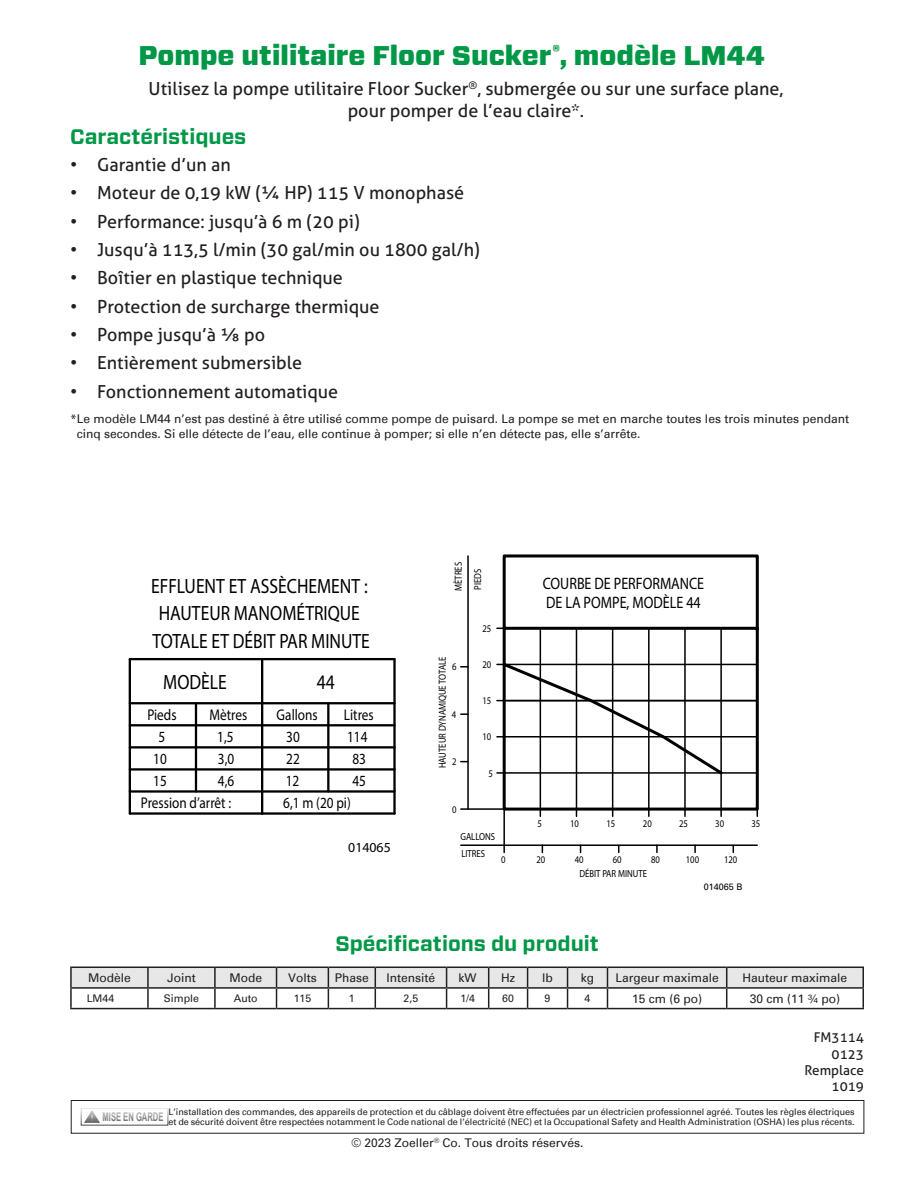
<style>
.page{position:relative;width:918px;height:1188px;background:#fff}
.page>*{position:absolute;margin:0;border:0;box-sizing:border-box;transform-origin:0 0}
.t1{font:900 27px "Forza";color:#009847}
.t2{font:700 21px "Forza";color:#009847}
.t3{font:20.7px/27.6px "Myriad Pro";color:#000;text-align:center;scale:.85 1}
.t4{font:18px/21.6px "Aller";color:#231f20;text-align:center}
.t5{font:16.65px/20px "Myriad Pro";color:#000;scale:.85 1}
.t6{font:15.6px "Myriad Pro";color:#000;scale:.85 1}
.t7{font:13.8px "Myriad Pro";color:#000}
.t8{font:13.5px "Aller";color:#231f20}
.t9{font:12px/14.4px "Univers";color:#231f20}
.t10{font:10.5px "Univers";color:#231f20}
.t11{font:10.2px/19.4px "Myriad Pro";color:#000;scale:.85 1}
.t12{font:9px/10.8px "Univers";color:#231f20;text-align:right}
.t13{font:9px "Univers";color:#000}
</style>
<div class="page">
<svg style="left:70px;top:967px;width:794px;height:41px"></svg>
<hr style="left:70px;top:1008px;width:78px;height:1px;background:#231f20">
<hr style="left:148px;top:1008px;width:67px;height:1px;background:#231f20">
<hr style="left:215px;top:1008px;width:62px;height:1px;background:#231f20">
<hr style="left:277px;top:1008px;width:51px;height:1px;background:#231f20">
<hr style="left:328px;top:1008px;width:47px;height:1px;background:#231f20">
<hr style="left:375px;top:1008px;width:72px;height:1px;background:#231f20">
<hr style="left:447px;top:1008px;width:42px;height:1px;background:#231f20">
<hr style="left:489px;top:1008px;width:39px;height:1px;background:#231f20">
<hr style="left:528px;top:1008px;width:40px;height:1px;background:#231f20">
<hr style="left:568px;top:1008px;width:39px;height:1px;background:#231f20">
<hr style="left:608px;top:1008px;width:119px;height:1px;background:#231f20">
<hr style="left:727px;top:1008px;width:137px;height:1px;background:#231f20">
<hr style="left:393px;top:659px;width:3px;height:155px;background:#000">
<hr style="left:130px;top:658px;width:265px;height:2px;background:#000">
<hr style="left:129px;top:659px;width:2px;height:155px;background:#000">
<hr style="left:261px;top:659px;width:2px;height:155px;background:#000">
<hr style="left:130px;top:790px;width:265px;height:3px;background:#000">
<hr style="left:130px;top:768px;width:265px;height:3px;background:#000">
<hr style="left:130px;top:746px;width:265px;height:3px;background:#000">
<hr style="left:130px;top:724px;width:265px;height:2px;background:#000">
<hr style="left:130px;top:702px;width:265px;height:2px;background:#000">
<hr style="left:130px;top:812px;width:132px;height:3px;background:#000">
<hr style="left:262px;top:812px;width:133px;height:3px;background:#000">
<hr style="left:195px;top:703px;width:2px;height:88px;background:#000">
<hr style="left:327px;top:703px;width:2px;height:88px;background:#000">
<svg style="left:501px;top:554px;width:258px;height:258px"></svg>
<hr style="left:504px;top:700px;width:253px;height:1px;background:#000">
<hr style="left:504px;top:664px;width:253px;height:1px;background:#000">
<hr style="left:720px;top:628px;width:2px;height:181px;background:#000">
<hr style="left:504px;top:844px;width:253px;height:2px;background:#000">
<hr style="left:467px;top:556px;width:2px;height:253px;background:#000">
<svg style="left:648px;top:809px;width:2px;height:7px"></svg>
<svg style="left:684px;top:809px;width:2px;height:7px"></svg>
<svg style="left:656px;top:846px;width:2px;height:6px"></svg>
<svg style="left:694px;top:846px;width:2px;height:6px"></svg>
<svg style="left:461px;top:713px;width:7px;height:2px"></svg>
<svg style="left:461px;top:666px;width:7px;height:2px"></svg>
<hr style="left:461px;top:808px;width:43px;height:2px;background:#000">
<hr style="left:503px;top:809px;width:2px;height:43px;background:#000">
<hr style="left:461px;top:844px;width:43px;height:2px;background:#000">
<svg style="left:497px;top:661px;width:228px;height:116px"></svg>
<svg style="left:720px;top:809px;width:2px;height:7px"></svg>
<div style="left:71px;top:1100px;width:793px;height:34px;border:1px solid #231f20"></div>
<svg style="left:84px;top:1110px;width:16px;height:13px"></svg>
<p class="t1" style="left:138px;top:37px;width:628px">Pompe utilitaire Floor Sucker<sup>®</sup>, modèle LM44</p>
<p class="t4" style="left:149px;top:78px;width:636px">Utilisez la pompe utilitaire Floor Sucker<sup>®</sup>, submergée ou sur une surface plane, pour pomper de l’eau claire*.</p>
<p class="t2" style="left:70px;top:123px;width:178px">Caractéristiques</p>
<p class="t4" style="left:70px;top:154px;width:162px">• Garantie d’un an</p>
<p class="t4" style="left:70px;top:182px;width:396px">• Moteur de 0,19 kW (¼ HP) 115 V monophasé</p>
<p class="t4" style="left:70px;top:210px;width:291px">• Performance : jusqu’à 6 m (20 pi)</p>
<p class="t4" style="left:70px;top:239px;width:411px">• Jusqu’à 113,5 l/min (30 gal/min ou 1 800 gal/h)</p>
<p class="t4" style="left:70px;top:267px;width:274px">• Boîtier en plastique technique</p>
<p class="t4" style="left:70px;top:295px;width:311px">• Protection de surcharge thermique</p>
<p class="t4" style="left:70px;top:324px;width:197px">• Pompe jusqu’à ⅛ po</p>
<p class="t4" style="left:70px;top:352px;width:234px">• Entièrement submersible</p>
<p class="t4" style="left:70px;top:381px;width:270px">• Fonctionnement automatique</p>
<p class="t9" style="left:77px;top:412px;width:774px;text-indent:-7px">*Le modèle LM44 n’est pas destiné à être utilisé comme pompe de puisard. La pompe se met en marche toutes les trois minutes pendant cinq secondes. Si elle détecte de l’eau, elle continue à pomper; si elle n’en détecte pas, elle s’arrête.</p>
<p class="t3" style="left:151px;top:572px;width:259px">EFFLUENT ET ASSÈCHEMENT :<br>HAUTEUR MANOMÉTRIQUE<br>TOTALE ET DÉBIT PAR MINUTE</p>
<p class="t3" style="left:163px;top:668px;width:76px">MODÈLE</p>
<p class="t3" style="left:317px;top:668px;width:23px">44</p>
<p class="t6" style="left:147px;top:705px;width:36px">Pieds</p>
<p class="t6" style="left:210px;top:705px;width:46px">Mètres</p>
<p class="t6" style="left:277px;top:705px;width:50px">Gallons</p>
<p class="t6" style="left:344px;top:705px;width:37px">Litres</p>
<p class="t6" style="left:158px;top:727px;width:9px">5</p>
<p class="t6" style="left:217px;top:727px;width:21px">1,5</p>
<p class="t6" style="left:286px;top:727px;width:17px">30</p>
<p class="t6" style="left:153px;top:749px;width:17px">10</p>
<p class="t6" style="left:218px;top:749px;width:21px">3,0</p>
<p class="t6" style="left:286px;top:749px;width:17px">22</p>
<p class="t6" style="left:353px;top:749px;width:17px">83</p>
<p class="t6" style="left:153px;top:771px;width:17px">15</p>
<p class="t6" style="left:218px;top:771px;width:21px">4,6</p>
<p class="t6" style="left:286px;top:771px;width:17px">12</p>
<p class="t6" style="left:353px;top:771px;width:17px">45</p>
<p class="t6" style="left:347px;top:727px;width:25px">114</p>
<p class="t6" style="left:141px;top:793px;width:108px">Pression d’arrêt :</p>
<p class="t6" style="left:283px;top:793px;width:81px">6,1 m (20 pi)</p>
<p class="t7" style="left:348px;top:839px;width:44px">014065</p>
<p class="t11" style="left:449px;top:591px;width:36px;rotate:-90deg">MÈTRES<br>PIEDS</p>
<p class="t11" style="left:432px;top:768px;width:133px;rotate:-90deg">HAUTEUR DYNAMIQUE TOTALE</p>
<p class="t11" style="left:452px;top:657px;width:7px">6</p>
<p class="t11" style="left:452px;top:705px;width:7px">4</p>
<p class="t11" style="left:452px;top:752px;width:7px">2</p>
<p class="t11" style="left:452px;top:799px;width:7px">0</p>
<p class="t11" style="left:483px;top:619px;width:12px">25</p>
<p class="t11" style="left:483px;top:655px;width:12px">20</p>
<p class="t11" style="left:483px;top:691px;width:12px">15</p>
<p class="t11" style="left:483px;top:727px;width:12px">10</p>
<p class="t11" style="left:488px;top:763px;width:7px">5</p>
<p class="t11" style="left:460px;top:827px;width:42px">GALLONS</p>
<p class="t11" style="left:461px;top:844px;width:29px">LITRES</p>
<p class="t11" style="left:501px;top:850px;width:7px">0</p>
<p class="t5" style="left:543px;top:573px;width:192px">COURBE DE PERFORMANCE<br>DE LA POMPE, MODÈLE 44</p>
<p class="t11" style="left:715px;top:814px;width:12px">30</p>
<p class="t11" style="left:570px;top:814px;width:12px">10</p>
<p class="t11" style="left:606px;top:814px;width:12px">15</p>
<p class="t11" style="left:613px;top:850px;width:12px">60</p>
<p class="t11" style="left:651px;top:850px;width:12px">80</p>
<p class="t11" style="left:643px;top:814px;width:12px">20</p>
<p class="t11" style="left:679px;top:814px;width:12px">25</p>
<p class="t11" style="left:686px;top:850px;width:17px">100</p>
<p class="t11" style="left:537px;top:814px;width:7px">5</p>
<p class="t11" style="left:537px;top:850px;width:12px">20</p>
<p class="t11" style="left:575px;top:850px;width:12px">40</p>
<p class="t11" style="left:724px;top:850px;width:17px">120</p>
<p class="t13" style="left:704px;top:882px;width:40px">014065 B</p>
<p class="t11" style="left:579px;top:864px;width:81px">DÉBIT PAR MINUTE</p>
<p class="t11" style="left:751px;top:814px;width:12px">35</p>
<p class="t2" style="left:335px;top:930px;width:265px">Spécifications du produit</p>
<p class="t9" style="left:88px;top:971px;width:44px">Modèle</p>
<p class="t9" style="left:167px;top:971px;width:30px">Joint</p>
<p class="t9" style="left:229px;top:971px;width:34px">Mode</p>
<p class="t9" style="left:288px;top:971px;width:30px">Volts</p>
<p class="t9" style="left:335px;top:971px;width:36px">Phase</p>
<p class="t9" style="left:387px;top:971px;width:50px">Intensité</p>
<p class="t9" style="left:459px;top:971px;width:19px">kW</p>
<p class="t9" style="left:501px;top:971px;width:15px">Hz</p>
<p class="t9" style="left:542px;top:971px;width:12px">lb</p>
<p class="t9" style="left:581px;top:971px;width:15px">kg</p>
<p class="t9" style="left:615px;top:971px;width:105px">Largeur maximale</p>
<p class="t9" style="left:743px;top:971px;width:106px">Hauteur maximale</p>
<p class="t10" style="left:87px;top:992px;width:29px">LM44</p>
<p class="t10" style="left:164px;top:992px;width:37px">Simple</p>
<p class="t10" style="left:234px;top:992px;width:25px">Auto</p>
<p class="t10" style="left:294px;top:992px;width:19px">115</p>
<p class="t10" style="left:349px;top:992px;width:7px">1</p>
<p class="t10" style="left:404px;top:992px;width:16px">2,5</p>
<p class="t10" style="left:460px;top:992px;width:16px">1/4</p>
<p class="t10" style="left:502px;top:992px;width:13px">60</p>
<p class="t10" style="left:545px;top:992px;width:7px">9</p>
<p class="t10" style="left:585px;top:992px;width:7px">4</p>
<p class="t9" style="left:632px;top:991px;width:72px">15 cm (6 po)</p>
<p class="t9" style="left:750px;top:991px;width:92px">30 cm (11 ¾ po)</p>
<p class="t8" style="left:814px;top:1029px;width:52px">FM3114</p>
<p class="t8" style="left:832px;top:1046px;width:34px">0123</p>
<p class="t8" style="left:804px;top:1062px;width:61px">Remplace</p>
<p class="t8" style="left:832px;top:1078px;width:34px">1019</p>
<p class="t12" style="left:103px;top:1106px;width:754px">L’installation des commandes, des appareils de protection et du câblage doivent être effectuées par un électricien professionnel agréé. Toutes les règles électriques<br><sup>MISE</sup> <sup>EN</sup> <sup>GARDE</sup> et de sécurité doivent être respectées notamment le Code national de l’électricité (NEC) et la Occupational Safety and Health Administration (OSHA) les plus récents.</p>
<p class="t9" style="left:351px;top:1136px;width:233px">© 2023 Zoeller<sup>®</sup> Co. Tous droits réservés.</p>
</div>
